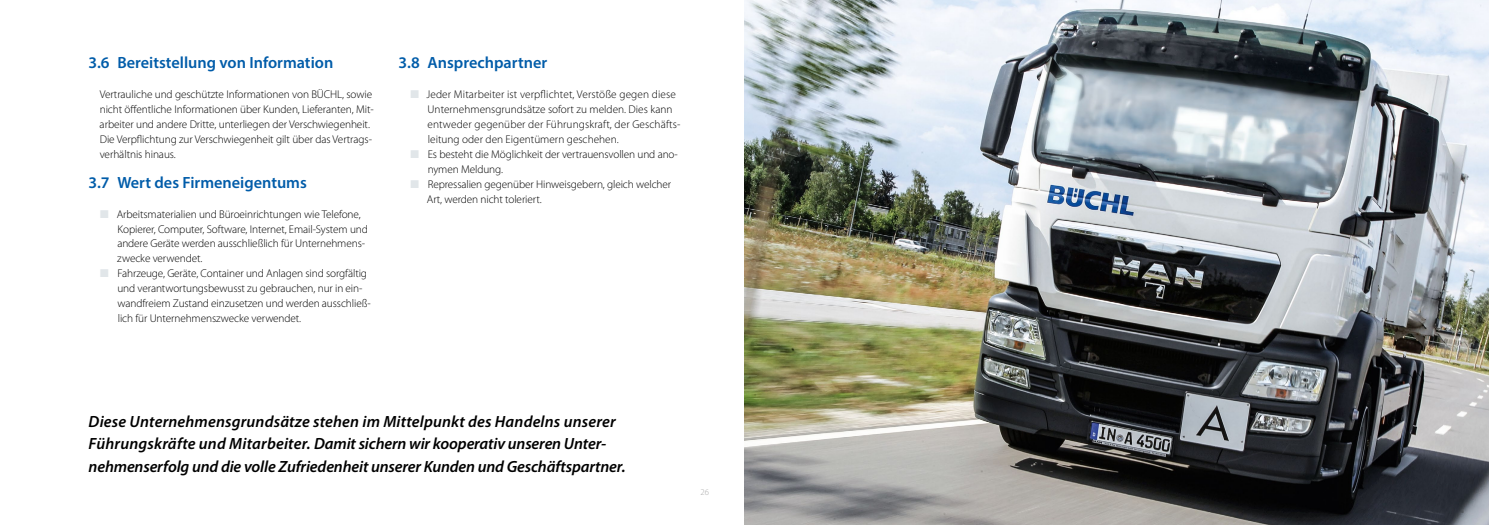
<style>
.page{position:relative;width:1489px;height:525px;background:#fff}
.page>*{position:absolute;margin:0;border:0;box-sizing:border-box;transform-origin:0 0}
.t1{font:italic 600 16.25px/22.5px "Myriad Pro";letter-spacing:-.005em;color:#000}
.t2{font:600 16.25px "Myriad Pro";color:#005ca9}
.t3{font:300 11.25px/14.9px "Myriad Pro";letter-spacing:-.01em;color:#000}
.t4{font:300 11.25px/14.9px "Myriad Pro";letter-spacing:.01em;color:#000}
.t5{font:300 8.75px "Myriad Pro";color:#a9a9a9}
.s1{color:#e1e6e9}
</style>
<div class="page">
<img style="left:744px;top:0;width:744px;height:524px">
<h1 class="t2" style="left:88px;top:52px;width:246px">3.6 Bereitstellung von Information</h1>
<p class="t3" style="left:100px;top:87px;width:276px">Vertrauliche und geschützte Informationen von BÜCHL, sowie nicht öffentliche Informationen über Kunden, Lieferanten, Mit&shy;arbeiter und andere Dritte, unterliegen der Verschwiegenheit.<br>Die Verpflichtung zur Verschwiegenheit gilt über das Vertrags&shy;verhältnis hinaus.</p>
<h1 class="t2" style="left:88px;top:172px;width:220px">3.7 Wert des Firmeneigentums</h1>
<p class="t3" style="left:117px;top:206px;width:252px;text-indent:-17px"><span class="s1">■</span> Arbeitsmaterialien und Büroeinrichtungen wie Telefone, Kopierer, Computer, Software, Internet, Email-System und andere Geräte werden ausschließlich für Unternehmens&shy;zwecke verwendet.</p>
<p class="t3" style="left:117px;top:266px;width:255px;text-indent:-17px"><span class="s1">■</span> Fahrzeuge, Geräte, Container und Anlagen sind sorgfältig und verantwortungsbewusst zu gebrauchen, nur in ein&shy;wandfreiem Zustand einzusetzen und werden ausschließ&shy;lich für Unternehmenszwecke verwendet.</p>
<h1 class="t2" style="left:398px;top:52px;width:150px">3.8 Ansprechpartner</h1>
<p class="t4" style="left:427px;top:87px;width:254px;text-indent:-17px"><span class="s1">■</span> Jeder Mitarbeiter ist verpflichtet, Verstöße gegen diese Unternehmensgrundsätze sofort zu melden. Dies kann entweder gegenüber der Führungskraft, der Geschäfts&shy;leitung oder den Eigentümern geschehen.</p>
<p class="t3" style="left:427px;top:146px;width:251px;text-indent:-17px"><span class="s1">■</span> Es besteht die Möglichkeit der vertrauensvollen und ano&shy;nymen Meldung.</p>
<p class="t3" style="left:427px;top:176px;width:246px;text-indent:-17px"><span class="s1">■</span> Repressalien gegenüber Hinweisgebern, gleich welcher<br>Art, werden nicht toleriert.</p>
<p class="t1" style="left:89px;top:409px;width:538px">Diese Unternehmensgrundsätze stehen im Mittelpunkt des Handelns unserer<br>Führungskräfte und Mitarbeiter. Damit sichern wir kooperativ unseren Unter&shy;nehmenserfolg und die volle Zufriedenheit unserer Kunden und Geschäftspartner.</p>
<p class="t5" style="left:700px;top:487px;width:10px">26</p>
</div>
